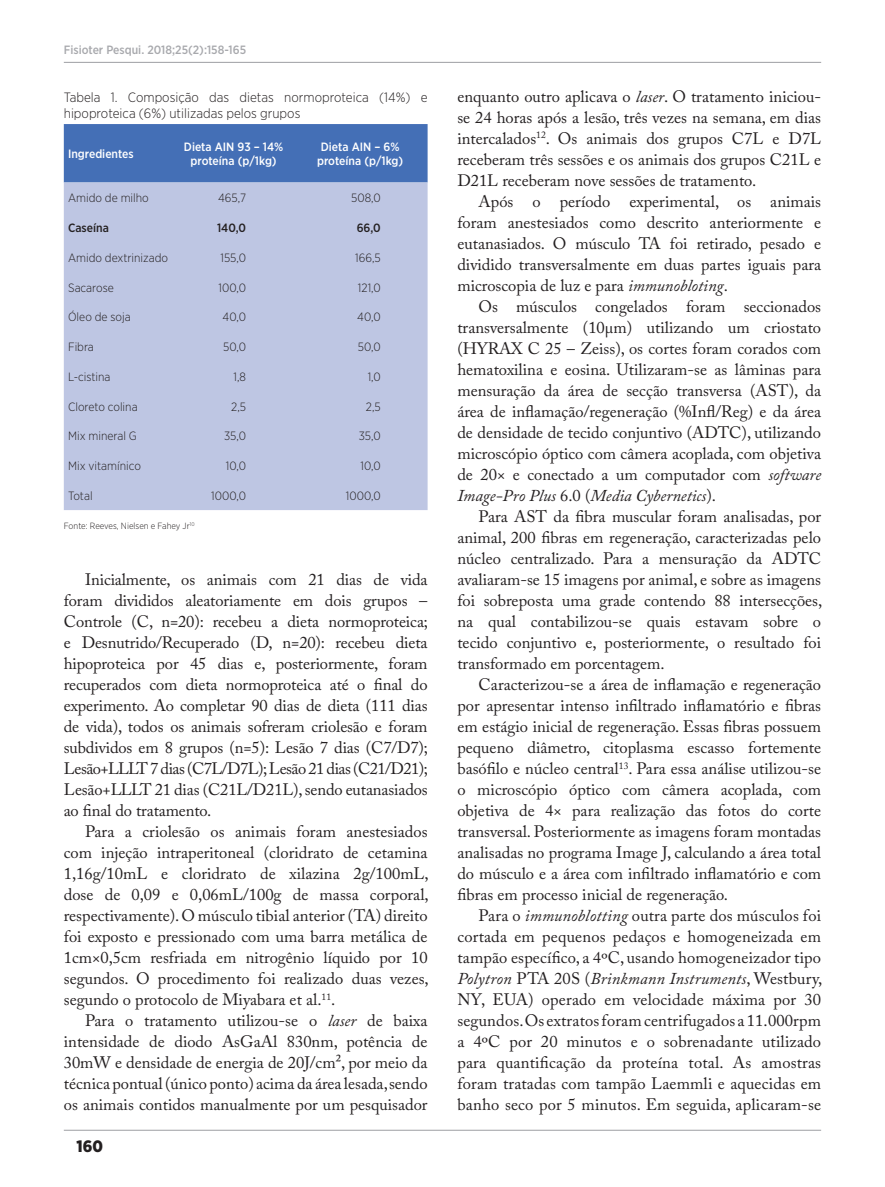
<style>
.page{position:relative;width:885px;height:1187px;background:#fff}
.page>*{position:absolute;margin:0;border:0;box-sizing:border-box;transform-origin:0 0}
.TEXTO{font:16.5px/21px "Adobe Caslon Pro";color:#231f20;text-align:justify}
.t1{font:900 16.5px "Gotham Narrow";color:#231f20}
.Tab_tit{font:300 13.5px/16.2px "Gotham Narrow";color:#231f20}
.Tab_corpo{font:300 12px "Gotham Narrow";color:#231f20}
.tab_recuo{font:300 12px "Gotham Narrow";color:#231f20}
.Tab_gravata{font:500 12px/14.4px "Gotham Narrow";color:#fff;text-align:center}
.t2{font:500 12px "Gotham Narrow";color:#a8a9ad}
.tab_recuo-2{font:500 12px "Gotham Narrow";color:#231f20}
.Tab_corpo-2{font:500 12px "Gotham Narrow";color:#231f20}
.legenda_fonte{font:300 9px "Gotham Narrow";color:#231f20}
.s1{font-style:italic}
</style>
<div class="page">
<hr style="left:64px;top:62px;width:757px;height:1px;background:#a8a9ad">
<hr style="left:64px;top:1129px;width:757px;height:1px;background:#a8a9ad">
<div style="left:64px;top:124px;width:363px;height:58px;background:#446fb6"></div>
<div style="left:64px;top:182px;width:363px;height:328px;background:#bec6e3"></div>
<p class="t2" style="left:64px;top:42px;width:184px">Fisioter Pesqui. 2018;25(2):158-165</p>
<p class="Tab_tit" style="left:64px;top:89px;width:365px">Tabela 1. Composição das dietas normoproteica (14%) e hipoproteica (6%) utilizadas pelos grupos</p>
<p class="Tab_gravata" style="left:68px;top:146px;width:67px">Ingredientes</p>
<p class="Tab_gravata" style="left:184px;top:139px;width:101px">Dieta AIN 93 – 14% proteína (p/1kg)</p>
<p class="Tab_gravata" style="left:317px;top:139px;width:88px">Dieta AIN – 6% proteína (p/1kg)</p>
<p class="Tab_corpo" style="left:68px;top:191px;width:82px">Amido de milho</p>
<p class="tab_recuo" style="left:218px;top:191px;width:29px">465,7</p>
<p class="tab_recuo" style="left:351px;top:191px;width:31px">508,0</p>
<p class="Tab_corpo-2" style="left:68px;top:220px;width:42px">Caseína</p>
<p class="tab_recuo-2" style="left:217px;top:220px;width:30px">140,0</p>
<p class="tab_recuo-2" style="left:356px;top:220px;width:26px">66,0</p>
<p class="Tab_corpo" style="left:68px;top:250px;width:102px">Amido dextrinizado</p>
<p class="tab_recuo" style="left:220px;top:250px;width:27px">155,0</p>
<p class="tab_recuo" style="left:355px;top:250px;width:27px">166,5</p>
<p class="Tab_corpo" style="left:68px;top:280px;width:47px">Sacarose</p>
<p class="tab_recuo" style="left:218px;top:280px;width:29px">100,0</p>
<p class="tab_recuo" style="left:358px;top:280px;width:24px">121,0</p>
<p class="Tab_corpo" style="left:68px;top:310px;width:64px">Óleo de soja</p>
<p class="tab_recuo" style="left:222px;top:310px;width:25px">40,0</p>
<p class="tab_recuo" style="left:357px;top:310px;width:25px">40,0</p>
<p class="Tab_corpo" style="left:68px;top:339px;width:27px">Fibra</p>
<p class="tab_recuo" style="left:223px;top:339px;width:24px">50,0</p>
<p class="tab_recuo" style="left:358px;top:339px;width:24px">50,0</p>
<p class="Tab_corpo" style="left:68px;top:369px;width:44px">L-cistina</p>
<p class="tab_recuo" style="left:233px;top:369px;width:14px">1,8</p>
<p class="tab_recuo" style="left:367px;top:369px;width:15px">1,0</p>
<p class="Tab_corpo" style="left:68px;top:399px;width:71px">Cloreto colina</p>
<p class="tab_recuo" style="left:231px;top:399px;width:16px">2,5</p>
<p class="tab_recuo" style="left:366px;top:399px;width:16px">2,5</p>
<p class="Tab_corpo" style="left:68px;top:429px;width:70px">Mix mineral G</p>
<p class="tab_recuo" style="left:224px;top:429px;width:23px">35,0</p>
<p class="tab_recuo" style="left:359px;top:429px;width:23px">35,0</p>
<p class="Tab_corpo" style="left:68px;top:458px;width:74px">Mix vitamínico</p>
<p class="tab_recuo" style="left:226px;top:458px;width:22px">10,0</p>
<p class="tab_recuo" style="left:360px;top:458px;width:22px">10,0</p>
<p class="Tab_corpo" style="left:68px;top:488px;width:26px">Total</p>
<p class="tab_recuo" style="left:211px;top:488px;width:36px">1000,0</p>
<p class="tab_recuo" style="left:346px;top:488px;width:36px">1000,0</p>
<p class="legenda_fonte" style="left:64px;top:520px;width:132px">Fonte: Reeves, Nielsen e Fahey Jr<sup>10</sup></p>
<p class="TEXTO" style="left:64px;top:569px;width:366px;text-indent:21px">Inicialmente, os animais com 21 dias de vida foram divididos aleatoriamente em dois grupos – Controle (C, n=20): recebeu a dieta normoproteica; e Desnutrido/Recuperado (D, n=20): recebeu dieta hipoproteica por 45 dias e, posteriormente, foram recuperados com dieta normoproteica até o final do experimento. Ao completar 90 dias de dieta (111 dias de vida), todos os animais sofreram criolesão e foram subdividos em 8 grupos (n=5): Lesão 7 dias (C7/D7); Lesão+LLLT 7 dias (C7L/D7L); Lesão 21 dias (C21/D21); Lesão+LLLT 21 dias (C21L/D21L), sendo eutanasiados ao final do tratamento.</p>
<p class="TEXTO" style="left:64px;top:821px;width:366px;text-indent:21px">Para a criolesão os animais foram anestesiados com injeção intraperitoneal (cloridrato de cetamina 1,16g/10mL e cloridrato de xilazina 2g/100mL, dose de 0,09 e 0,06mL/100g de massa corporal, respectivamente). O músculo tibial anterior (TA) direito foi exposto e pressionado com uma barra metálica de 1cm×0,5cm resfriada em nitrogênio líquido por 10 segundos. O procedimento foi realizado duas vezes, segundo o protocolo de Miyabara et al.<sup>11</sup>.</p>
<p class="TEXTO" style="left:64px;top:1010px;width:365px;text-indent:21px">Para o tratamento utilizou-se o <span class="s1">laser</span> de baixa intensidade de diodo AsGaAl 830nm, potência de 30mW e densidade de energia de 20J/cm², por meio da técnica pontual (único ponto) acima da área lesada, sendo os animais contidos manualmente por um pesquisador</p>
<p class="t1" style="left:77px;top:1135px;width:28px">160</p>
<p class="TEXTO" style="left:457px;top:86px;width:365px">enquanto outro aplicava o <span class="s1">laser</span>. O tratamento iniciou&shy;se 24 horas após a lesão, três vezes na semana, em dias intercalados<sup>12</sup>. Os animais dos grupos C7L e D7L receberam três sessões e os animais dos grupos C21L e D21L receberam nove sessões de tratamento.</p>
<p class="TEXTO" style="left:457px;top:191px;width:365px;text-indent:21px">Após o período experimental, os animais foram anestesiados como descrito anteriormente e eutanasiados. O músculo TA foi retirado, pesado e dividido transversalmente em duas partes iguais para microscopia de luz e para <span class="s1">immunobloting</span>.</p>
<p class="TEXTO" style="left:457px;top:296px;width:365px;text-indent:21px">Os músculos congelados foram seccionados transversalmente (10μm) utilizando um criostato (HYRAX C 25 – Zeiss), os cortes foram corados com hematoxilina e eosina. Utilizaram-se as lâminas para mensuração da área de secção transversa (AST), da área de inflamação/regeneração (%Infl/Reg) e da área de densidade de tecido conjuntivo (ADTC), utilizando microscópio óptico com câmera acoplada, com objetiva de 20× e conectado a um computador com <span class="s1">software Image-Pro Plus</span> 6.0 (<span class="s1">Media Cybernetics</span>).</p>
<p class="TEXTO" style="left:457px;top:506px;width:366px;text-indent:21px">Para AST da fibra muscular foram analisadas, por animal, 200 fibras em regeneração, caracterizadas pelo núcleo centralizado. Para a mensuração da ADTC avaliaram-se 15 imagens por animal, e sobre as imagens foi sobreposta uma grade contendo 88 intersecções, na qual contabilizou-se quais estavam sobre o tecido conjuntivo e, posteriormente, o resultado foi transformado em porcentagem.</p>
<p class="TEXTO" style="left:457px;top:674px;width:365px;text-indent:21px">Caracterizou-se a área de inflamação e regeneração por apresentar intenso infiltrado inflamatório e fibras em estágio inicial de regeneração. Essas fibras possuem pequeno diâmetro, citoplasma escasso fortemente basófilo e núcleo central<sup>13</sup>. Para essa análise utilizou-se o microscópio óptico com câmera acoplada, com objetiva de 4× para realização das fotos do corte transversal. Posteriormente as imagens foram montadas analisadas no programa Image J, calculando a área total do músculo e a área com infiltrado inflamatório e com fibras em processo inicial de regeneração.</p>
<p class="TEXTO" style="left:457px;top:905px;width:366px;text-indent:21px">Para o <span class="s1">immunoblotting</span> outra parte dos músculos foi cortada em pequenos pedaços e homogeneizada em tampão específico, a 4ºC, usando homogeneizador tipo <span class="s1">Polytron</span> PTA 20S (<span class="s1">Brinkmann Instruments</span>, Westbury, NY, EUA) operado em velocidade máxima por 30 segundos. Os extratos foram centrifugados a 11.000rpm a 4ºC por 20 minutos e o sobrenadante utilizado para quantificação da proteína total. As amostras foram tratadas com tampão Laemmli e aquecidas em banho seco por 5 minutos. Em seguida, aplicaram-se</p>
</div>
